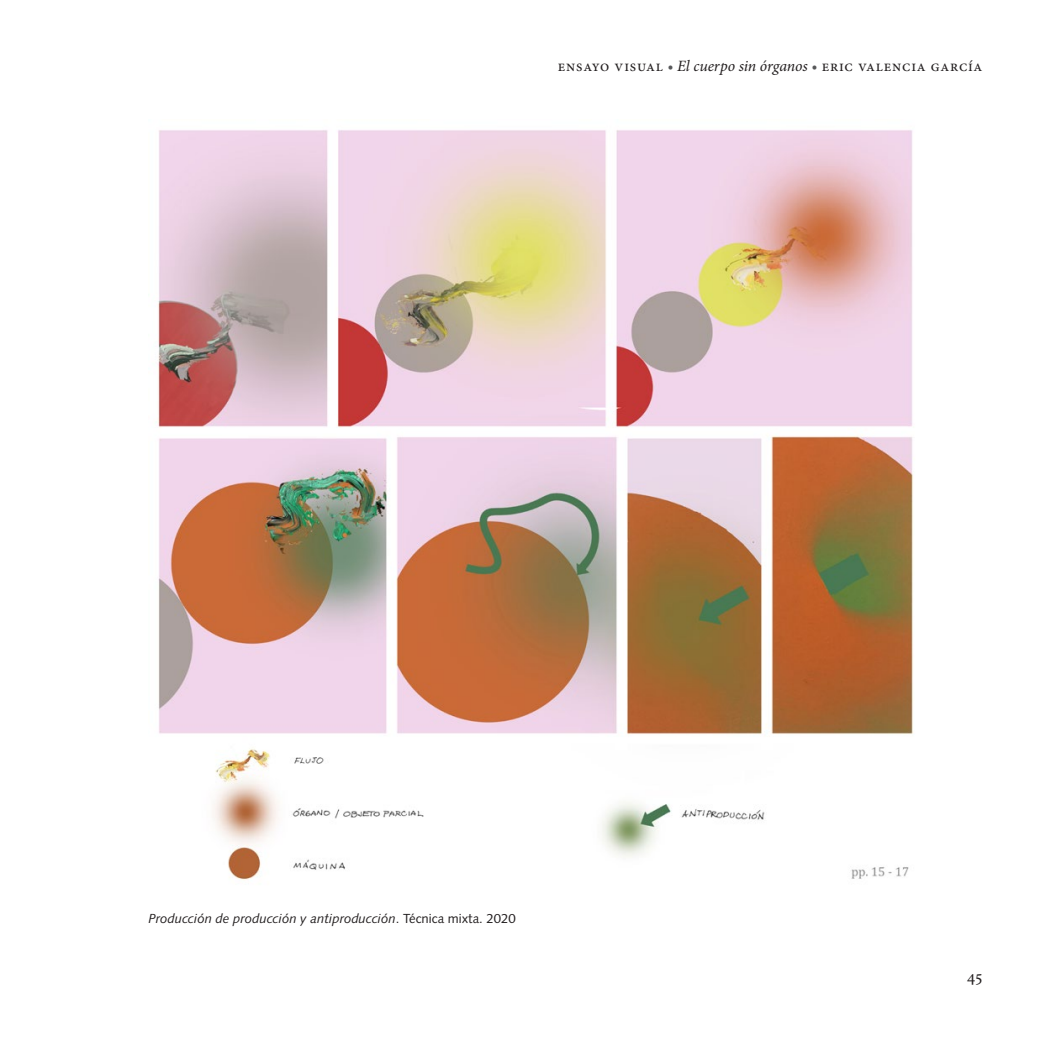
<style>
.page{position:relative;width:1042px;height:1042px;background:#fff}
.page>*{position:absolute;margin:0;border:0;box-sizing:border-box;transform-origin:0 0}
.t1{font:17.5px "Minion Pro";color:#231f20}
.t2{font:15.75px "Minion Pro";letter-spacing:.05em;color:#231f20}
.Referencia_imagen{font:italic 13.12px "Syntax LT Std";color:#231f20}
.s1{font-style:italic;color:#57585a}
.s2{font-style:italic}
.s3{font-style:normal}
</style>
<div class="page">
<img style="left:156px;top:130px;width:758px;height:750px">
<p class="t2" style="left:558px;top:55px;width:426px">ensayo visual <span class="s1">•</span> <span class="s2">El cuerpo sin órganos</span> <span class="s1">•</span> eric valencia garcía</p>
<p class="Referencia_imagen" style="left:148px;top:910px;width:369px">Producción de producción y antiproducción<span class="s3">. Técnica mixta. 2020</span></p>
<p class="t1" style="left:967px;top:965px;width:17px">45</p>
</div>
